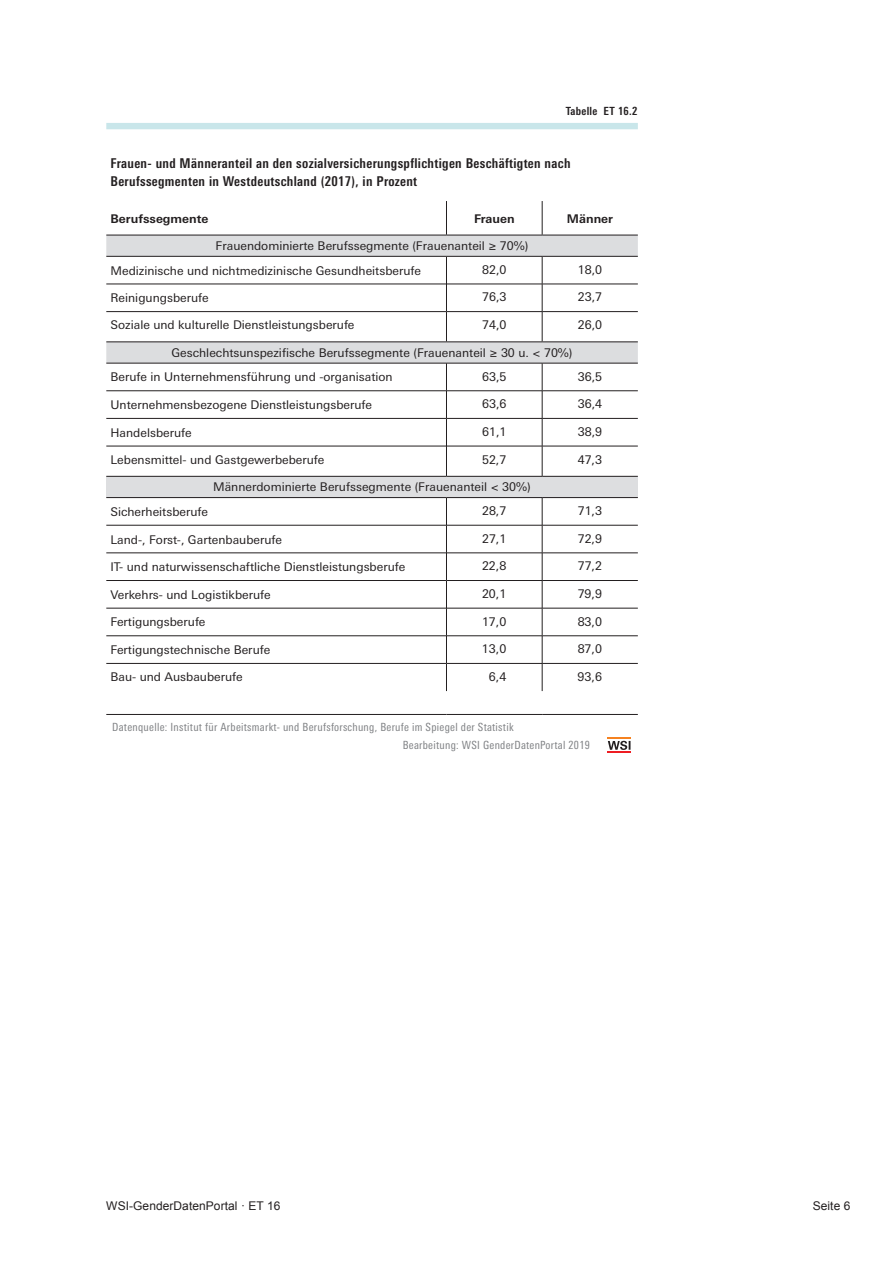
<style>
.page{position:relative;width:893px;height:1263px;background:#fff}
.page>*{position:absolute;margin:0;border:0;box-sizing:border-box;transform-origin:0 0}
.t1{font:700 condensed 13.5px/18px "Univers Next Pro";letter-spacing:.025em;color:#231f20}
.t2{font:12px/24.5px "Univers Next Pro";color:#231f20}
.t3{font:12px "Arial";letter-spacing:.005em;color:#231f20}
.t4{font:700 12px "Univers Next Pro";color:#231f20}
.t5{font:condensed 11.25px/18px "Univers Next Pro";letter-spacing:.025em;color:#808285}
.t6{font:700 condensed 11.25px "Univers Next Pro";letter-spacing:.025em;color:#231f20}
</style>
<div class="page">
<svg style="left:106px;top:236px;width:532px;height:127px"></svg>
<div style="left:106px;top:476px;width:532px;height:22px;background:#dddee0"></div>
<hr style="left:106px;top:256px;width:340px;height:1px;background:#231f20">
<hr style="left:446px;top:256px;width:96px;height:1px;background:#231f20">
<hr style="left:542px;top:256px;width:96px;height:1px;background:#231f20">
<hr style="left:106px;top:284px;width:340px;height:1px;background:#231f20">
<hr style="left:447px;top:284px;width:95px;height:1px;background:#231f20">
<hr style="left:542px;top:284px;width:96px;height:1px;background:#231f20">
<hr style="left:106px;top:311px;width:340px;height:1px;background:#231f20">
<hr style="left:447px;top:311px;width:95px;height:1px;background:#231f20">
<hr style="left:542px;top:311px;width:96px;height:1px;background:#231f20">
<hr style="left:106px;top:363px;width:340px;height:1px;background:#231f20">
<hr style="left:446px;top:363px;width:96px;height:1px;background:#231f20">
<hr style="left:542px;top:363px;width:96px;height:1px;background:#231f20">
<hr style="left:106px;top:390px;width:340px;height:1px;background:#231f20">
<hr style="left:447px;top:390px;width:95px;height:1px;background:#231f20">
<hr style="left:542px;top:390px;width:96px;height:1px;background:#231f20">
<hr style="left:106px;top:418px;width:340px;height:1px;background:#231f20">
<hr style="left:447px;top:418px;width:95px;height:1px;background:#231f20">
<hr style="left:542px;top:418px;width:96px;height:1px;background:#231f20">
<hr style="left:106px;top:446px;width:340px;height:1px;background:#231f20">
<hr style="left:447px;top:446px;width:95px;height:1px;background:#231f20">
<hr style="left:542px;top:446px;width:96px;height:1px;background:#231f20">
<hr style="left:106px;top:497px;width:340px;height:1px;background:#231f20">
<hr style="left:446px;top:497px;width:96px;height:1px;background:#231f20">
<hr style="left:542px;top:497px;width:96px;height:1px;background:#231f20">
<hr style="left:106px;top:525px;width:340px;height:1px;background:#231f20">
<hr style="left:447px;top:525px;width:95px;height:1px;background:#231f20">
<hr style="left:542px;top:525px;width:96px;height:1px;background:#231f20">
<hr style="left:106px;top:553px;width:340px;height:1px;background:#231f20">
<hr style="left:447px;top:553px;width:95px;height:1px;background:#231f20">
<hr style="left:542px;top:553px;width:96px;height:1px;background:#231f20">
<hr style="left:106px;top:580px;width:340px;height:1px;background:#231f20">
<hr style="left:447px;top:580px;width:95px;height:1px;background:#231f20">
<hr style="left:542px;top:580px;width:96px;height:1px;background:#231f20">
<hr style="left:106px;top:608px;width:340px;height:1px;background:#231f20">
<hr style="left:447px;top:608px;width:95px;height:1px;background:#231f20">
<hr style="left:542px;top:608px;width:96px;height:1px;background:#231f20">
<hr style="left:106px;top:635px;width:340px;height:1px;background:#231f20">
<hr style="left:447px;top:635px;width:95px;height:1px;background:#231f20">
<hr style="left:542px;top:635px;width:96px;height:1px;background:#231f20">
<hr style="left:106px;top:663px;width:340px;height:1px;background:#231f20">
<hr style="left:447px;top:663px;width:95px;height:1px;background:#231f20">
<hr style="left:542px;top:663px;width:96px;height:1px;background:#231f20">
<hr style="left:106px;top:714px;width:340px;height:1px;background:#231f20">
<hr style="left:446px;top:714px;width:96px;height:1px;background:#231f20">
<hr style="left:542px;top:714px;width:96px;height:1px;background:#231f20">
<svg style="left:446px;top:256px;width:1px;height:85px"></svg>
<hr style="left:446px;top:201px;width:1px;height:34px;background:#231f20">
<svg style="left:446px;top:363px;width:1px;height:83px"></svg>
<hr style="left:446px;top:446px;width:1px;height:30px;background:#231f20">
<svg style="left:446px;top:498px;width:1px;height:193px"></svg>
<hr style="left:542px;top:201px;width:1px;height:34px;background:#231f20">
<svg style="left:542px;top:256px;width:1px;height:85px"></svg>
<svg style="left:542px;top:363px;width:1px;height:83px"></svg>
<hr style="left:542px;top:446px;width:1px;height:30px;background:#231f20">
<svg style="left:542px;top:498px;width:1px;height:193px"></svg>
<hr style="left:106px;top:235px;width:340px;height:1px;background:#231f20">
<hr style="left:446px;top:235px;width:96px;height:1px;background:#231f20">
<hr style="left:542px;top:235px;width:96px;height:1px;background:#231f20">
<hr style="left:106px;top:341px;width:340px;height:1px;background:#231f20">
<hr style="left:446px;top:341px;width:96px;height:1px;background:#231f20">
<hr style="left:542px;top:341px;width:96px;height:1px;background:#231f20">
<hr style="left:106px;top:476px;width:340px;height:1px;background:#231f20">
<hr style="left:446px;top:476px;width:96px;height:1px;background:#231f20">
<hr style="left:542px;top:476px;width:96px;height:1px;background:#231f20">
<svg style="left:607px;top:737px;width:24px;height:16px"></svg>
<svg style="left:608px;top:738px;width:23px;height:15px"></svg>
<div style="left:106px;top:123px;width:532px;height:6px;background:#c9e6ea"></div>
<p class="t6" style="left:566px;top:104px;width:73px">Tabelle ET 16.2</p>
<p class="t1" style="left:111px;top:154px;width:461px">Frauen- und Männeranteil an den sozialversicherungspflichtigen Beschäftigten nach<br>Berufssegmenten in Westdeutschland (2017), in Prozent</p>
<p class="t4" style="left:111px;top:211px;width:99px">Berufssegmente</p>
<p class="t4" style="left:474px;top:211px;width:42px">Frauen</p>
<p class="t4" style="left:567px;top:211px;width:48px">Männer</p>
<p class="t2" style="left:111px;top:234px;width:419px;text-indent:105px">Frauendominierte Berufssegmente (Frauenanteil ≥ 70%)<br>Medizinische und nichtmedizinische Gesundheitsberufe</p>
<p class="t2" style="left:482px;top:257px;width:26px">82,0</p>
<p class="t2" style="left:578px;top:257px;width:26px">18,0</p>
<p class="t2" style="left:111px;top:286px;width:100px">Reinigungsberufe</p>
<p class="t2" style="left:482px;top:285px;width:26px">76,3</p>
<p class="t2" style="left:578px;top:285px;width:26px">23,7</p>
<p class="t2" style="left:111px;top:313px;width:245px">Soziale und kulturelle Dienstleistungsberufe</p>
<p class="t2" style="left:482px;top:313px;width:26px">74,0</p>
<p class="t2" style="left:578px;top:313px;width:26px">26,0</p>
<p class="t2" style="left:111px;top:340px;width:464px;text-indent:61px">Geschlechtsunspezifische Berufssegmente (Frauenanteil ≥ 30 u. &lt; 70%)<br>Berufe in Unternehmensführung und -organisation</p>
<p class="t2" style="left:482px;top:364px;width:26px">63,5</p>
<p class="t2" style="left:578px;top:364px;width:26px">36,5</p>
<p class="t2" style="left:110px;top:393px;width:263px">Unternehmensbezogene Dienstleistungsberufe</p>
<p class="t2" style="left:482px;top:392px;width:26px">63,6</p>
<p class="t2" style="left:578px;top:392px;width:26px">36,4</p>
<p class="t2" style="left:110px;top:420px;width:83px">Handelsberufe</p>
<p class="t2" style="left:482px;top:419px;width:26px">61,1</p>
<p class="t2" style="left:578px;top:419px;width:26px">38,9</p>
<p class="t2" style="left:110px;top:447px;width:215px">Lebensmittel- und Gastgewerbeberufe</p>
<p class="t2" style="left:482px;top:447px;width:26px">52,7</p>
<p class="t2" style="left:578px;top:447px;width:26px">47,3</p>
<p class="t2" style="left:213px;top:475px;width:319px">Männerdominierte Berufssegmente (Frauenanteil &lt; 30%)</p>
<p class="t2" style="left:110px;top:499px;width:99px">Sicherheitsberufe</p>
<p class="t2" style="left:482px;top:499px;width:26px">28,7</p>
<p class="t2" style="left:578px;top:499px;width:26px">71,3</p>
<p class="t2" style="left:110px;top:527px;width:173px">Land-, Forst-, Gartenbauberufe</p>
<p class="t2" style="left:482px;top:526px;width:26px">27,1</p>
<p class="t2" style="left:578px;top:526px;width:26px">72,9</p>
<p class="t2" style="left:110px;top:555px;width:296px">IT- und naturwissenschaftliche Dienstleistungsberufe</p>
<p class="t2" style="left:482px;top:554px;width:26px">22,8</p>
<p class="t2" style="left:578px;top:554px;width:26px">77,2</p>
<p class="t2" style="left:110px;top:582px;width:162px">Verkehrs- und Logistikberufe</p>
<p class="t2" style="left:482px;top:581px;width:26px">20,1</p>
<p class="t2" style="left:578px;top:581px;width:26px">79,9</p>
<p class="t2" style="left:110px;top:610px;width:97px">Fertigungsberufe</p>
<p class="t2" style="left:482px;top:609px;width:26px">17,0</p>
<p class="t2" style="left:578px;top:609px;width:26px">83,0</p>
<p class="t2" style="left:110px;top:638px;width:161px">Fertigungstechnische Berufe</p>
<p class="t2" style="left:482px;top:637px;width:26px">13,0</p>
<p class="t2" style="left:578px;top:637px;width:26px">87,0</p>
<p class="t2" style="left:110px;top:664px;width:134px">Bau- und Ausbauberufe</p>
<p class="t2" style="left:489px;top:664px;width:19px">6,4</p>
<p class="t2" style="left:578px;top:664px;width:26px">93,6</p>
<p class="t5" style="left:403px;top:718px;width:189px;text-indent:-290px">Datenquelle: Institut für Arbeitsmarkt- und Berufsforschung, Berufe im Spiegel der Statistik<br>Bearbeitung: WSI GenderDatenPortal 2019</p>
<p class="t3" style="left:106px;top:1198px;width:176px">WSI-GenderDatenPortal · ET 16</p>
<p class="t3" style="left:813px;top:1198px;width:39px">Seite 6</p>
</div>
